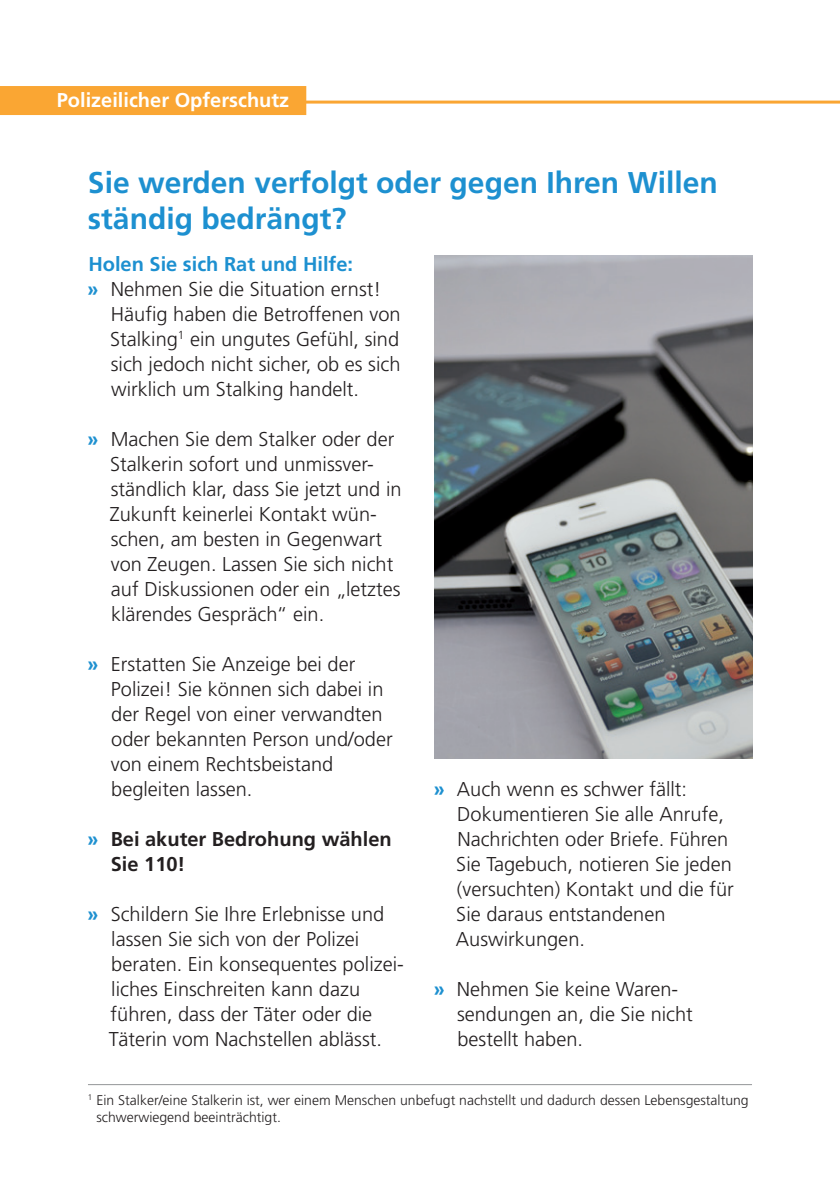
<style>
.page{position:relative;width:840px;height:1191px;background:#fff}
.page>*{position:absolute;margin:0;border:0;box-sizing:border-box;transform-origin:0 0}
.t1{font:700 30px/36px "Frutiger LT Std";color:#1d90d0}
.t2{font:300 20px/25px "Frutiger LT Std";color:#231f20}
.t3{font:700 20px/25px "Frutiger LT Std";color:#231f20}
.t4{font:700 20px "Frutiger LT Std";color:#fff}
.t5{font:700 20px "Frutiger LT Std";color:#1d90d0}
.t6{font:300 14px/16.8px "Frutiger LT Std";color:#231f20}
.s1{font-weight:700;color:#1d90d0}
.s2{color:#1d90d0}
</style>
<div class="page">
<hr style="left:0;top:101px;width:839px;height:3px;background:#faa633">
<div style="left:0;top:86px;width:306px;height:29px;background:#faa633"></div>
<img style="left:434px;top:255px;width:317px;height:503px">
<hr style="left:88px;top:1084px;width:663px;height:1px;background:#939598">
<p class="t4" style="left:57px;top:88px;width:234px">Polizeilicher Opferschutz</p>
<h1 class="t1" style="left:88px;top:164px;width:631px">Sie werden verfolgt oder gegen Ihren Willen ständig bedrängt?</h1>
<p class="t5" style="left:88px;top:252px;width:266px">Holen Sie sich Rat und Hilfe:</p>
<p class="t2" style="left:87px;top:276px;width:295px"><span class="s1">»</span> Nehmen Sie die Situation ernst!</p>
<p class="t2" style="left:111px;top:301px;width:291px">Häufig haben die Betroffenen von</p>
<p class="t2" style="left:110px;top:326px;width:290px">Stalking<sup>1</sup> ein ungutes Gefühl, sind</p>
<p class="t2" style="left:111px;top:351px;width:291px">sich jedoch nicht sicher, ob es sich</p>
<p class="t2" style="left:111px;top:376px;width:249px">wirklich um Stalking handelt.</p>
<p class="t2" style="left:110px;top:426px;width:293px;text-indent:-22px"><span class="s1">»</span> Machen Sie dem Stalker oder der<br>Stalkerin sofort und unmissver&shy;ständlich klar, dass Sie jetzt und in<br>Zukunft keinerlei Kontakt wün&shy;schen, am besten in Gegenwart von Zeugen. Lassen Sie sich nicht auf Diskussionen oder ein „letztes klärendes Gespräch“ ein.</p>
<p class="t2" style="left:111px;top:651px;width:283px;text-indent:-23px"><span class="s1">»</span> Erstatten Sie Anzeige bei der<br>Polizei! Sie können sich dabei in der Regel von einer verwandten oder bekannten Person und/oder von einem Rechtsbeistand begleiten lassen.</p>
<p class="t3" style="left:111px;top:826px;width:282px;text-indent:-23px"><span class="s2">»</span> Bei akuter Bedrohung wählen<br>Sie 110!</p>
<p class="t2" style="left:109px;top:901px;width:296px;text-indent:-21px"><span class="s1">»</span> Schildern Sie Ihre Erlebnisse und lassen Sie sich von der Polizei beraten. Ein konsequentes polizei&shy;liches Einschreiten kann dazu führen, dass der Täter oder die Täterin vom Nachstellen ablässt.</p>
<p class="t2" style="left:455px;top:776px;width:279px;text-indent:-22px"><span class="s1">»</span> Auch wenn es schwer fällt:<br>Dokumentieren Sie alle Anrufe,<br>Nachrichten oder Briefe. Führen<br>Sie Tagebuch, notieren Sie jeden (versuchten) Kontakt und die für<br>Sie daraus entstandenen<br>Auswirkungen.</p>
<p class="t2" style="left:457px;top:976px;width:237px;text-indent:-23px"><span class="s1">»</span> Nehmen Sie keine Waren&shy;sendungen an, die Sie nicht bestellt haben.</p>
<p class="t6" style="left:96px;top:1092px;width:653px;text-indent:-8px"><sup>1</sup> Ein Stalker/eine Stalkerin ist, wer einem Menschen unbefugt nachstellt und dadurch dessen Lebensgestaltung schwerwiegend beeinträchtigt.</p>
</div>
